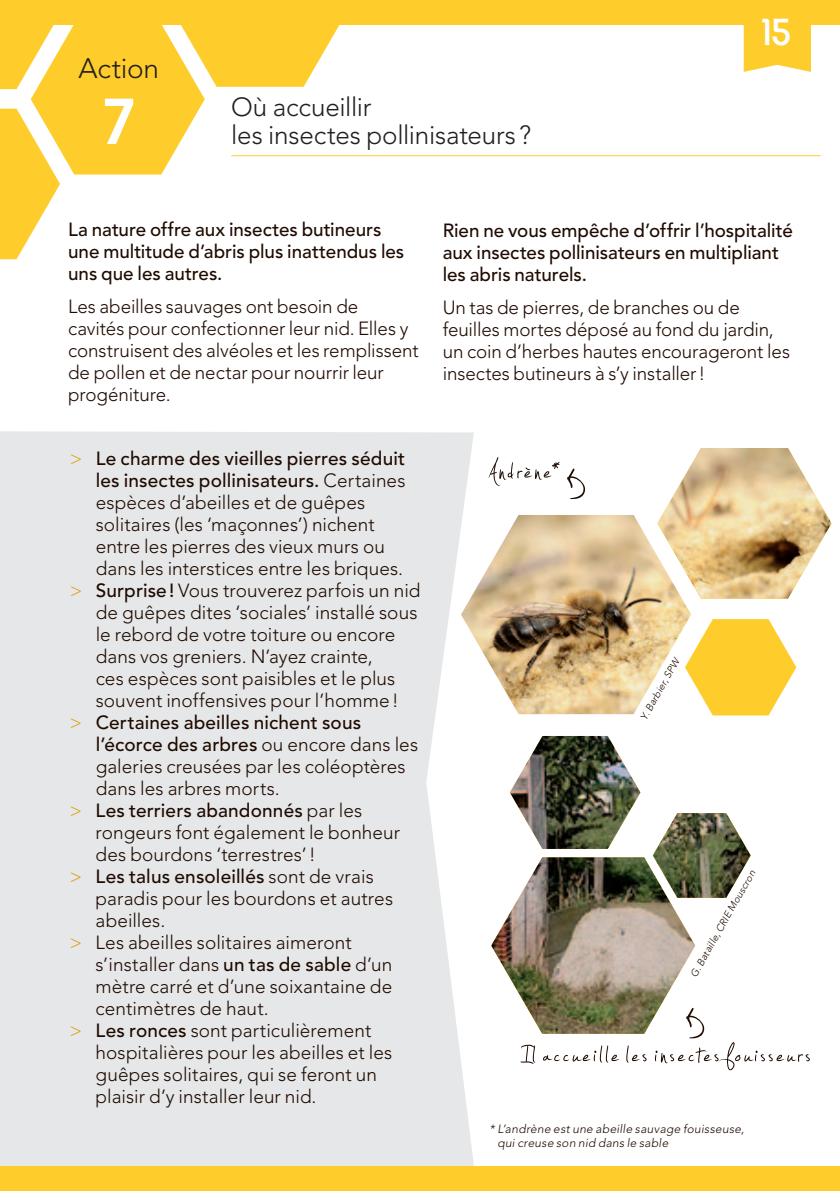
<style>
.page{position:relative;width:840px;height:1191px;background:#fff}
.page>*{position:absolute;margin:0;border:0;box-sizing:border-box;transform-origin:0 0}
.t1{font:700 60px "Koz Go Pro";color:#fff}
.t2{font:50px "Jellyka Estryas Handwriting";letter-spacing:.07em;color:#1f0b00}
.t3{font:500 39px "Horatio D";color:#fff}
.t4{font:300 28px "Avenir LT Std";letter-spacing:-.01em;color:#231f20}
.t5{font:300 26px/28.6px "Avenir LT Std";letter-spacing:-.01em;color:#231f20}
.t6{font:300 19px/22px "Avenir LT Std";color:#1f0b00}
.t7{font:500 19px/22px "Avenir LT Std";letter-spacing:.005em;color:#1f0b00}
.t8{font:300 12px/14px "Avenir LT Std";color:#1f0b00}
.t9{font:300 10px "Avenir LT Std";color:#1f0b00}
.s1{font-weight:300;color:#de9f10}
.s2{font-weight:300}
.s3{color:#de9f10}
.s4{font-weight:500}
</style>
<div class="page">
<svg style="left:0;top:25px;width:347px;height:234px"></svg>
<div style="left:0;top:431px;width:474px;height:735px;background:#e6e7e9"></div>
<hr style="left:231px;top:155px;width:589px;height:1px;background:#fecd2b">
<img style="left:662px;top:448px;width:169px;height:150px">
<svg style="left:690px;top:619px;width:105px;height:96px"></svg>
<img style="left:491px;top:736px;width:259px;height:297px">
<img style="left:460px;top:515px;width:230px;height:199px">
<svg style="left:567px;top:468px;width:18px;height:31px"></svg>
<svg style="left:685px;top:1007px;width:19px;height:31px"></svg>
<div style="left:0;top:0;width:839px;height:25px;background:#fecd2b"></div>
<svg style="left:743px;top:25px;width:67px;height:47px;background:#fed13d"></svg>
<div style="left:0;top:1166px;width:839px;height:25px;background:#fecd2b"></div>
<h3 class="t4" style="left:78px;top:52px;width:82px">Action</h3>
<h1 class="t1" style="left:102px;top:83px;width:36px">7</h1>
<h3 class="t5" style="left:231px;top:92px;width:301px">Où accueillir<br>les insectes pollinisateurs ?</h3>
<h3 class="t3" style="left:761px;top:10px;width:30px">15</h3>
<p class="t7" style="left:68px;top:218px;width:337px">La nature offre aux insectes butineurs une multitude d’abris plus inattendus les uns que les autres.</p>
<p class="t6" style="left:68px;top:295px;width:352px">Les abeilles sauvages ont besoin de cavités pour confectionner leur nid. Elles y construisent des alvéoles et les remplissent de pollen et de nectar pour nourrir leur progéniture.</p>
<p class="t7" style="left:70px;top:448px;width:337px"><span class="s1">&gt;</span> Le charme des vieilles pierres séduit</p>
<p class="t7" style="left:96px;top:470px;width:311px">les insectes pollinisateurs. <span class="s2">Certaines</span></p>
<p class="t6" style="left:96px;top:491px;width:271px">espèces d’abeilles et de guêpes</p>
<p class="t6" style="left:96px;top:513px;width:280px">solitaires (les ‘maçonnes’) nichent</p>
<p class="t6" style="left:96px;top:535px;width:291px">entre les pierres des vieux murs ou</p>
<p class="t6" style="left:96px;top:557px;width:306px">dans les interstices entre les briques.</p>
<p class="t6" style="left:70px;top:579px;width:352px"><span class="s3">&gt;</span> <span class="s4">Surprise!</span> Vous trouverez parfois un nid</p>
<p class="t6" style="left:96px;top:601px;width:323px">de guêpes dites ‘sociales’ installé sous</p>
<p class="t6" style="left:96px;top:623px;width:301px">le rebord de votre toiture ou encore</p>
<p class="t6" style="left:96px;top:645px;width:278px">dans vos greniers. N’ayez crainte,</p>
<p class="t6" style="left:96px;top:667px;width:301px">ces espèces sont paisibles et le plus</p>
<p class="t6" style="left:96px;top:689px;width:304px">souvent inoffensives pour l’homme!</p>
<p class="t7" style="left:70px;top:712px;width:293px"><span class="s1">&gt;</span> Certaines abeilles nichent sous</p>
<p class="t7" style="left:96px;top:734px;width:324px">l’écorce des arbres <span class="s2">ou encore dans les</span></p>
<p class="t6" style="left:96px;top:755px;width:311px">galeries creusées par les coléoptères</p>
<p class="t6" style="left:96px;top:777px;width:182px">dans les arbres morts.</p>
<p class="t7" style="left:70px;top:800px;width:294px"><span class="s1">&gt;</span> Les terriers abandonnés <span class="s2">par les</span></p>
<p class="t6" style="left:96px;top:821px;width:306px">rongeurs font également le bonheur</p>
<p class="t6" style="left:96px;top:843px;width:221px">des bourdons ‘terrestres’!</p>
<p class="t7" style="left:70px;top:866px;width:305px"><span class="s1">&gt;</span> Les talus ensoleillés <span class="s2">sont de vrais</span></p>
<p class="t6" style="left:96px;top:887px;width:299px">paradis pour les bourdons et autres</p>
<p class="t6" style="left:96px;top:909px;width:68px">abeilles.</p>
<p class="t6" style="left:70px;top:931px;width:283px"><span class="s3">&gt;</span> Les abeilles solitaires aimeront</p>
<p class="t6" style="left:96px;top:953px;width:298px">s’installer dans <span class="s4">un tas de sable</span> d’un</p>
<p class="t6" style="left:96px;top:975px;width:298px">mètre carré et d’une soixantaine de</p>
<p class="t6" style="left:96px;top:997px;width:171px">centimètres de haut.</p>
<p class="t6" style="left:69px;top:1019px;width:303px"><span class="s3">&gt;</span> <span class="s4">Les ronces</span> sont particulièrement</p>
<p class="t6" style="left:95px;top:1041px;width:298px">hospitalières pour les abeilles et les</p>
<p class="t6" style="left:95px;top:1063px;width:283px">guêpes solitaires, qui se feront un</p>
<p class="t6" style="left:95px;top:1085px;width:219px">plaisir d’y installer leur nid.</p>
<p class="t7" style="left:442px;top:219px;width:351px">Rien ne vous empêche d’offrir l’hospitalité aux insectes pollinisateurs en multipliant les abris naturels.</p>
<p class="t6" style="left:442px;top:296px;width:348px">Un tas de pierres, de branches ou de feuilles mortes déposé au fond du jardin, un coin d’herbes hautes encourageront les insectes butineurs à s’y installer!</p>
<h2 class="t2" style="left:487px;top:450px;width:74px">Andrène*</h2>
<p class="t9" style="left:638px;top:716px;width:70px;rotate:-61deg">Y. Barbier, SPW</p>
<p class="t9" style="left:688px;top:973px;width:123px;rotate:-61deg">G. Bataille, CRIE Mouscron</p>
<h2 class="t2" style="left:522px;top:1033px;width:289px">Il accueille les insectes fouisseurs</h2>
<p class="t8" style="left:497px;top:1122px;width:250px;text-indent:-8px">* L’andrène est une abeille sauvage fouisseuse, quicreuse son nid dans le sable</p>
</div>
